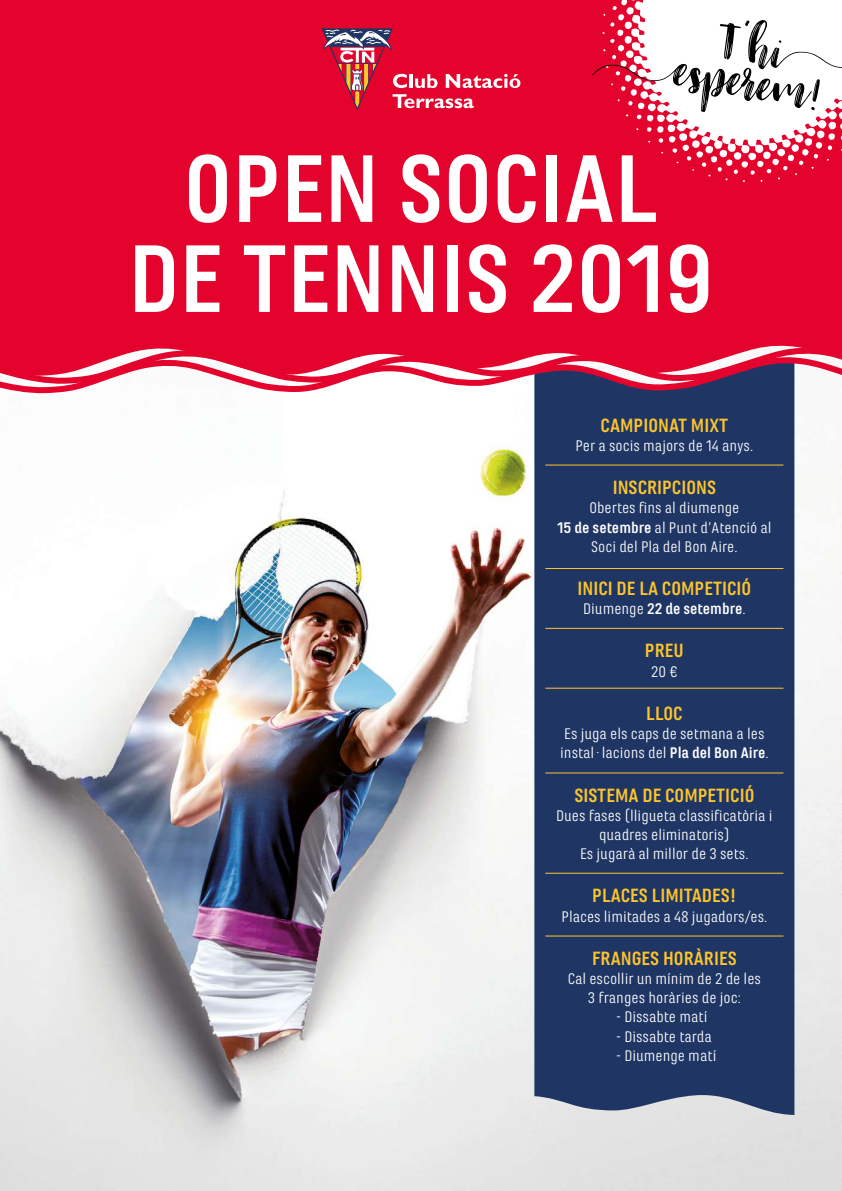
<style>
.page{position:relative;width:842px;height:1191px;background:#fff}
.page>*{position:absolute;margin:0;border:0;box-sizing:border-box;transform-origin:0 0}
.t1{font:700 100px/90px "Marianina Wd FY";color:#fff;text-align:center}
.t2{font:60px "Alphabet Pony";color:#000}
.t3{font:700 20px "Marianina Wd FY";color:#fdc52c}
.t4{font:16px/19.2px "Marianina Wd FY";color:#fff;text-align:center}
.t5{font:700 16px "Marianina Wd FY";color:#fff}
.s1{font-weight:700}
.s2{font-weight:400}
</style>
<div class="page">
<img style="left:0;top:398px;width:842px;height:793px">
<div style="left:0;top:0;width:842px;height:328px;background:#e4032c"></div>
<svg style="left:602px;top:0;width:240px;height:182px"></svg>
<svg style="left:322px;top:28px;width:198px;height:82px;background:#d9294a"></svg>
<div style="left:534px;top:398px;width:260px;height:717px;background:#1f3664"></div>
<hr style="left:545px;top:465px;width:238px;height:1px;background:#fdc52c">
<hr style="left:545px;top:568px;width:238px;height:1px;background:#fdc52c">
<hr style="left:545px;top:628px;width:238px;height:1px;background:#fdc52c">
<hr style="left:545px;top:688px;width:238px;height:1px;background:#fdc52c">
<hr style="left:545px;top:772px;width:238px;height:1px;background:#fdc52c">
<hr style="left:545px;top:873px;width:238px;height:1px;background:#fdc52c">
<hr style="left:545px;top:935px;width:238px;height:1px;background:#fdc52c">
<svg style="left:2px;top:388px;width:793px;height:10px"></svg>
<svg style="left:0;top:380px;width:795px;height:8px"></svg>
<svg style="left:0;top:328px;width:842px;height:52px"></svg>
<h2 class="t2" style="left:730px;top:-1px;width:67px;rotate:10deg">T’hi</h2>
<h2 class="t2" style="left:684px;top:26px;width:149px;rotate:10deg">esperem!</h2>
<h1 class="t1" style="left:128px;top:144px;width:587px">OPEN SOCIAL<br>DE TENNIS 2019</h1>
<p class="t3" style="left:601px;top:414px;width:129px">CAMPIONAT MIXT</p>
<p class="t4" style="left:576px;top:436px;width:179px">Per a socis majors de 14 anys.</p>
<p class="t3" style="left:613px;top:476px;width:105px">INSCRIPCIONS</p>
<p class="t4" style="left:557px;top:498px;width:216px">Obertes fins al diumenge<br><span class="s1">15 de setembre</span> al Punt d’Atenció al<br>Soci del Pla del Bon Aire.</p>
<p class="t3" style="left:578px;top:577px;width:175px">INICI DE LA COMPETICIÓ</p>
<p class="t5" style="left:583px;top:600px;width:164px"><span class="s2">Diumenge</span> 22 de setembre<span class="s2">.</span></p>
<p class="t3" style="left:645px;top:640px;width:40px">PREU</p>
<p class="t4" style="left:651px;top:662px;width:28px">20 €</p>
<p class="t3" style="left:646px;top:702px;width:38px">LLOC</p>
<p class="t4" style="left:560px;top:724px;width:210px;text-align:left">Es juga els caps de setmana a les instal·lacions del <span class="s1">Pla del Bon Aire</span>.</p>
<p class="t3" style="left:574px;top:784px;width:182px">SISTEMA DE COMPETICIÓ</p>
<p class="t4" style="left:556px;top:806px;width:218px">Dues fases (lligueta classificatòria i quadres eliminatoris)<br>Es jugarà al millor de 3 sets.</p>
<p class="t3" style="left:592px;top:884px;width:146px">PLACES LIMITADES!</p>
<p class="t4" style="left:561px;top:906px;width:207px">Places limitades a 48 jugadors/es.</p>
<p class="t3" style="left:592px;top:947px;width:146px">FRANGES HORÀRIES</p>
<p class="t4" style="left:568px;top:969px;width:195px">Cal escollir un mínim de 2 de les<br>3 franges horàries de joc:</p>
<p class="t4" style="left:616px;top:1007px;width:93px">- Dissabte matí</p>
<p class="t4" style="left:616px;top:1026px;width:97px">- Dissabte tarda</p>
<p class="t4" style="left:616px;top:1046px;width:102px">- Diumenge matí</p>
</div>
